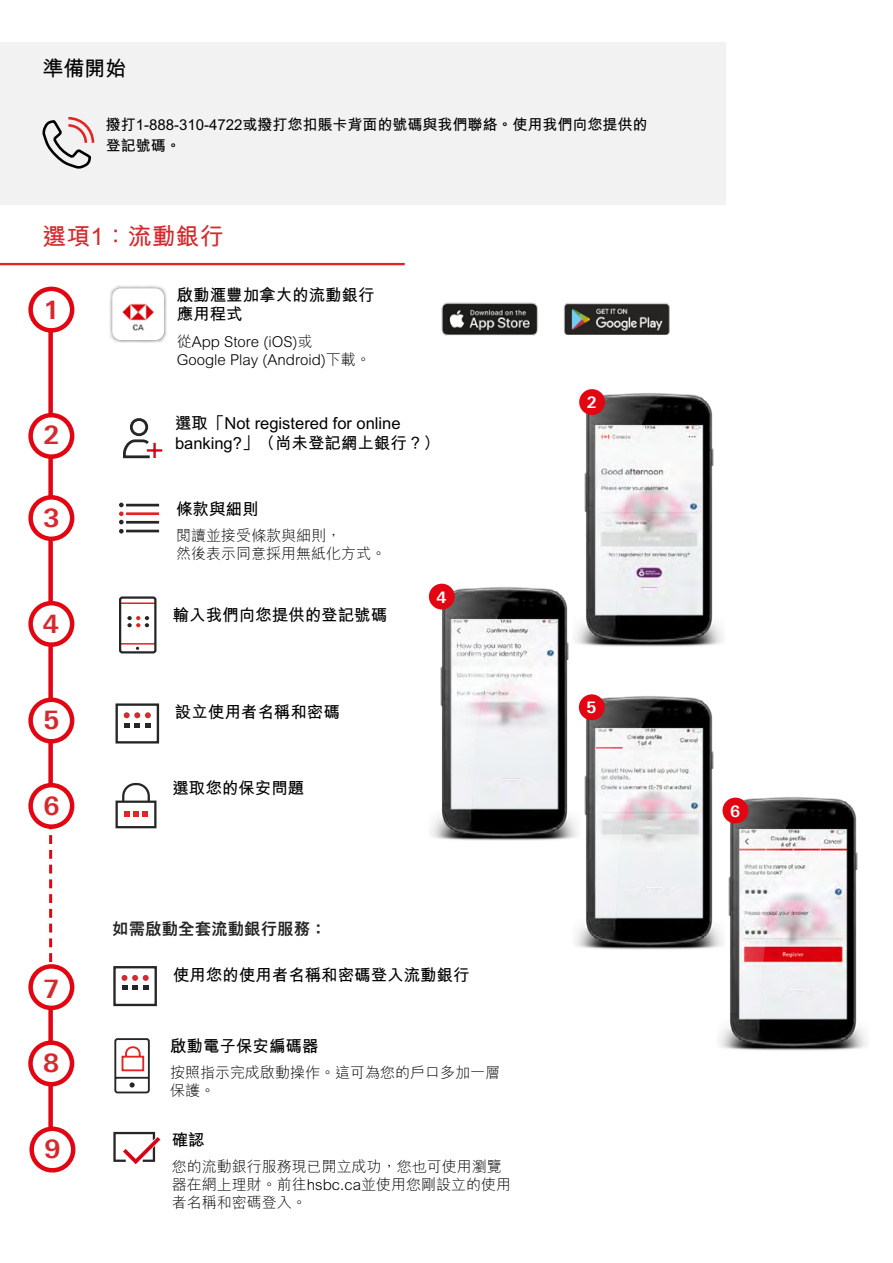
<style>
.page{position:relative;width:893px;height:1263px;background:#fff}
.page>*{position:absolute;margin:0;border:0;box-sizing:border-box;transform-origin:0 0}
.t1{font:700 25.5px "Univers Nextfor HSBCW01";color:#d6292e}
.t2{font:700 24px "M Hei H Kfor HSBC";color:#d6292e}
.t3{font:700 21px "M Hei H Kfor HSBC";color:#000}
.t4{font:700 16.5px/19.5px "M Hei H Kfor HSBC";color:#000}
.t5{font:800 16.5px "M Hei H Kfor HSBC";color:#262626}
.t6{font:700 15.9px "Univers Nextfor HSBCW01";color:#fff}
.t7{font:300 15px/18px "M Hei H Kfor HSBC";color:#000}
.t8{font:700 15px/21px "M Hei H Kfor HSBC";color:#000}
</style>
<div class="page">
<img style="left:428px;top:583px;width:142px;height:257px">
<div style="left:48px;top:330px;width:5px;height:472px;background:#e30512"></div>
<svg style="left:28px;top:287px;width:46px;height:46px"></svg>
<svg style="left:28px;top:601px;width:46px;height:46px"></svg>
<div style="left:48px;top:988px;width:5px;height:171px;background:#e30512"></div>
<svg style="left:49px;top:829px;width:3px;height:133px"></svg>
<svg style="left:28px;top:413px;width:46px;height:46px"></svg>
<svg style="left:28px;top:964px;width:46px;height:46px"></svg>
<svg style="left:28px;top:1040px;width:46px;height:46px"></svg>
<svg style="left:29px;top:1126px;width:46px;height:46px"></svg>
<svg style="left:0;top:263px;width:405px;height:2px"></svg>
<svg style="left:28px;top:697px;width:46px;height:46px"></svg>
<svg style="left:28px;top:783px;width:46px;height:46px"></svg>
<div style="left:109px;top:285px;width:58px;height:58px;background:#59595c;opacity:.75"></div>
<img style="left:112px;top:288px;width:52px;height:52px">
<svg style="left:28px;top:495px;width:46px;height:46px"></svg>
<hr style="left:120px;top:602px;width:36px;height:2px;background:#e52323">
<hr style="left:120px;top:643px;width:36px;height:2px;background:#e52323">
<div style="left:119px;top:596px;width:37px;height:57px;border:2px solid #262626;border-radius:2px"></div>
<svg style="left:127px;top:616px;width:22px;height:11px"></svg>
<img style="left:575px;top:389px;width:148px;height:257px">
<img style="left:570px;top:695px;width:144px;height:254px">
<div style="left:0;top:43px;width:725px;height:162px;background:#f2f2f2"></div>
<div style="left:429px;top:584px;width:26px;height:25px;background:#e30512;border-radius:50%"></div>
<div style="left:579px;top:694px;width:26px;height:26px;background:#e30512;border-radius:50%"></div>
<div style="left:579px;top:389px;width:26px;height:26px;background:#e30512;border-radius:50%"></div>
<div style="left:116px;top:800px;width:40px;height:28px;border:2px solid #262626"></div>
<svg style="left:124px;top:812px;width:24px;height:5px"></svg>
<svg style="left:121px;top:782px;width:30px;height:21px"></svg>
<hr style="left:126px;top:530px;width:33px;height:2px;background:#262626">
<hr style="left:126px;top:521px;width:33px;height:3px;background:#262626">
<hr style="left:126px;top:512px;width:33px;height:3px;background:#e52323">
<hr style="left:126px;top:504px;width:33px;height:2px;background:#262626">
<svg style="left:119px;top:503px;width:5px;height:30px"></svg>
<div style="left:116px;top:703px;width:43px;height:40px;border:2px solid #262627"></div>
<svg style="left:124px;top:712px;width:27px;height:16px"></svg>
<hr style="left:147px;top:449px;width:15px;height:3px;background:#db0012">
<hr style="left:153px;top:443px;width:3px;height:15px;background:#db0012">
<svg style="left:123px;top:418px;width:27px;height:40px"></svg>
<div style="left:113px;top:966px;width:44px;height:40px;border:2px solid #262627"></div>
<svg style="left:122px;top:975px;width:27px;height:15px"></svg>
<svg style="left:114px;top:1038px;width:36px;height:56px"></svg>
<svg style="left:42px;top:117px;width:53px;height:52px"></svg>
<svg style="left:113px;top:1132px;width:48px;height:33px"></svg>
<img style="left:714px;top:797px;width:153px;height:253px">
<div style="left:722px;top:798px;width:26px;height:25px;background:#e30512;border-radius:50%"></div>
<img style="left:563px;top:303px;width:107px;height:31px">
<img style="left:441px;top:302px;width:97px;height:33px">
<h3 class="t3" style="left:43px;top:53px;width:85px">準備開始</h3>
<p class="t8" style="left:106px;top:112px;width:543px">撥打1-888-310-4722或撥打您扣賬卡背面的號碼與我們聯絡。使用我們向您提供的登記號碼。</p>
<h2 class="t2" style="left:43px;top:219px;width:183px">選項1：流動銀行</h2>
<h1 class="t1" style="left:43px;top:294px;width:18px">1</h1>
<h1 class="t1" style="left:43px;top:420px;width:18px">2</h1>
<h1 class="t1" style="left:43px;top:502px;width:18px">3</h1>
<h1 class="t1" style="left:43px;top:609px;width:18px">4</h1>
<h1 class="t1" style="left:43px;top:705px;width:18px">5</h1>
<h1 class="t1" style="left:43px;top:790px;width:18px">6</h1>
<h1 class="t1" style="left:43px;top:974px;width:18px">7</h1>
<h1 class="t1" style="left:43px;top:1047px;width:18px">8</h1>
<h1 class="t1" style="left:44px;top:1134px;width:18px">9</h1>
<p class="t4" style="left:177px;top:284px;width:199px">啟動滙豐加拿大的流動銀行應用程式</p>
<p class="t7" style="left:177px;top:332px;width:196px">從App Store (iOS)或<br>Google Play (Android)下載。</p>
<p class="t4" style="left:175px;top:412px;width:266px">選取「Not registered for online banking?」（尚未登記網上銀行？）</p>
<p class="t4" style="left:176px;top:498px;width:84px">條款與細則</p>
<p class="t7" style="left:176px;top:527px;width:211px">閱讀並接受條款與細則，<br>然後表示同意採用無紙化方式。</p>
<p class="t4" style="left:173px;top:604px;width:216px">輸入我們向您提供的登記號碼</p>
<p class="t4" style="left:175px;top:701px;width:166px">設立使用者名稱和密碼</p>
<p class="t4" style="left:172px;top:777px;width:133px">選取您的保安問題</p>
<p class="t5" style="left:112px;top:921px;width:216px">如需啟動全套流動銀行服務：</p>
<p class="t6" style="left:437px;top:587px;width:11px">4</p>
<p class="t4" style="left:173px;top:964px;width:298px">使用您的使用者名稱和密碼登入流動銀行</p>
<p class="t4" style="left:170px;top:1035px;width:150px">啟動電子保安編碼器</p>
<p class="t7" style="left:170px;top:1064px;width:332px">按照指示完成啟動操作。這可為您的戶口多加一層保護。</p>
<p class="t4" style="left:172px;top:1128px;width:34px">確認</p>
<p class="t7" style="left:172px;top:1157px;width:341px">您的流動銀行服務現已開立成功，您也可使用瀏覽器在網上理財。前往hsbc.ca並使用您剛設立的使用者名稱和密碼登入。</p>
<p class="t6" style="left:587px;top:393px;width:11px">2</p>
<p class="t6" style="left:587px;top:698px;width:11px">5</p>
<p class="t6" style="left:730px;top:801px;width:11px">6</p>
</div>
